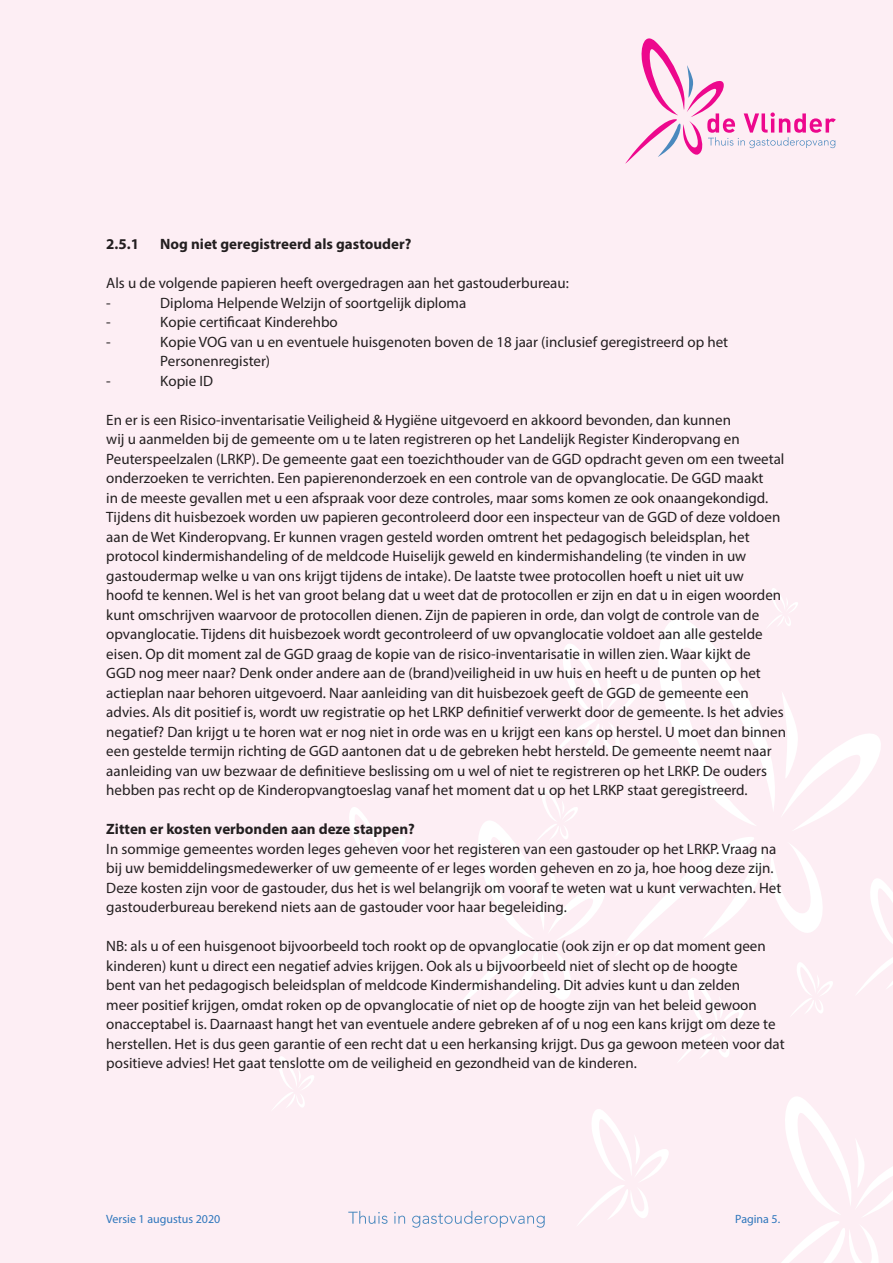
<style>
.page{position:relative;width:893px;height:1263px;background:#fdeef4}
.page>*{position:absolute;margin:0;border:0;box-sizing:border-box;transform-origin:0 0}
.t1{font:15px/19.5px "Myriad Pro";color:#231f20}
.t2{font:700 15px "Myriad Pro";color:#231f20}
.t3{font:12px "Myriad Pro";color:#2e76bc}
</style>
<div class="page">
<svg style="left:781px;top:1097px;width:112px;height:166px"></svg>
<svg style="left:578px;top:1109px;width:91px;height:116px"></svg>
<svg style="left:340px;top:807px;width:65px;height:84px"></svg>
<svg style="left:272px;top:1056px;width:42px;height:54px"></svg>
<svg style="left:454px;top:588px;width:439px;height:474px"></svg>
<svg style="left:625px;top:38px;width:211px;height:126px"></svg>
<svg style="left:348px;top:1211px;width:40px;height:13px"></svg>
<svg style="left:394px;top:1212px;width:11px;height:12px"></svg>
<svg style="left:412px;top:1211px;width:133px;height:17px"></svg>
<p class="t2" style="left:106px;top:234px;width:34px">2.5.1</p>
<p class="t2" style="left:160px;top:234px;width:253px">Nog niet geregistreerd als gastouder?</p>
<p class="t1" style="left:106px;top:273px;width:464px">Als u de volgende papieren heeft overgedragen aan het gastouderbureau: -</p>
<p class="t1" style="left:160px;top:292px;width:308px">Diploma Helpende Welzijn of soortgelijk diploma</p>
<p class="t1" style="left:106px;top:312px;width:6px">-</p>
<p class="t1" style="left:160px;top:312px;width:179px">Kopie certificaat Kinderehbo</p>
<p class="t1" style="left:106px;top:331px;width:6px">-</p>
<p class="t1" style="left:160px;top:331px;width:569px">Kopie VOG van u en eventuele huisgenoten boven de 18 jaar (inclusief geregistreerd op het<br>Personenregister)</p>
<p class="t1" style="left:106px;top:370px;width:6px">-</p>
<p class="t1" style="left:160px;top:370px;width:54px">Kopie ID</p>
<p class="t1" style="left:106px;top:409px;width:681px">En er is een Risico-inventarisatie Veiligheid &amp; Hygiëne uitgevoerd en akkoord bevonden, dan kunnen<br>wij u aanmelden bij de gemeente om u te laten registreren op het Landelijk Register Kinderopvang en Peuterspeelzalen (LRKP). De gemeente gaat een toezichthouder van de GGD opdracht geven om een tweetal onderzoeken te verrichten. Een papierenonderzoek en een controle van de opvanglocatie. De GGD maakt<br>in de meeste gevallen met u een afspraak voor deze controles, maar soms komen ze ook onaangekondigd.<br>Tijdens dit huisbezoek worden uw papieren gecontroleerd door een inspecteur van de GGD of deze voldoen aan de Wet Kinderopvang. Er kunnen vragen gesteld worden omtrent het pedagogisch beleidsplan, het protocol kindermishandeling of de meldcode Huiselijk geweld en kindermishandeling (te vinden in uw gastoudermap welke u van ons krijgt tijdens de intake). De laatste twee protocollen hoeft u niet uit uw<br>hoofd te kennen. Wel is het van groot belang dat u weet dat de protocollen er zijn en dat u in eigen woorden kunt omschrijven waarvoor de protocollen dienen. Zijn de papieren in orde, dan volgt de controle van de opvanglocatie. Tijdens dit huisbezoek wordt gecontroleerd of uw opvanglocatie voldoet aan alle gestelde eisen. Op dit moment zal de GGD graag de kopie van de risico-inventarisatie in willen zien. Waar kijkt de<br>GGD nog meer naar? Denk onder andere aan de (brand)veiligheid in uw huis en heeft u de punten op het actieplan naar behoren uitgevoerd. Naar aanleiding van dit huisbezoek geeft de GGD de gemeente een advies. Als dit positief is, wordt uw registratie op het LRKP definitief verwerkt door de gemeente. Is het advies negatief? Dan krijgt u te horen wat er nog niet in orde was en u krijgt een kans op herstel. U moet dan binnen een gestelde termijn richting de GGD aantonen dat u de gebreken hebt hersteld. De gemeente neemt naar aanleiding van uw bezwaar de definitieve beslissing om u wel of niet te registreren op het LRKP. De ouders hebben pas recht op de Kinderopvangtoeslag vanaf het moment dat u op het LRKP staat geregistreerd.</p>
<p class="t2" style="left:106px;top:819px;width:310px">Zitten er kosten verbonden aan deze stappen?</p>
<p class="t1" style="left:106px;top:838px;width:676px">In sommige gemeentes worden leges geheven voor het registeren van een gastouder op het LRKP. Vraag na bij uw bemiddelingsmedewerker of uw gemeente of er leges worden geheven en zo ja, hoe hoog deze zijn.<br>Deze kosten zijn voor de gastouder, dus het is wel belangrijk om vooraf te weten wat u kunt verwachten. Het gastouderbureau berekend niets aan de gastouder voor haar begeleiding.</p>
<p class="t1" style="left:106px;top:936px;width:680px">NB: als u of een huisgenoot bijvoorbeeld toch rookt op de opvanglocatie (ook zijn er op dat moment geen kinderen) kunt u direct een negatief advies krijgen. Ook als u bijvoorbeeld niet of slecht op de hoogte<br>bent van het pedagogisch beleidsplan of meldcode Kindermishandeling. Dit advies kunt u dan zelden<br>meer positief krijgen, omdat roken op de opvanglocatie of niet op de hoogte zijn van het beleid gewoon onacceptabel is. Daarnaast hangt het van eventuele andere gebreken af of u nog een kans krijgt om deze te herstellen. Het is dus geen garantie of een recht dat u een herkansing krijgt. Dus ga gewoon meteen voor dat positieve advies! Het gaat tenslotte om de veiligheid en gezondheid van de kinderen.</p>
<p class="t3" style="left:106px;top:1212px;width:116px">Versie 1 augustus 2020</p>
<p class="t3" style="left:735px;top:1212px;width:46px">Pagina 5.</p>
</div>
